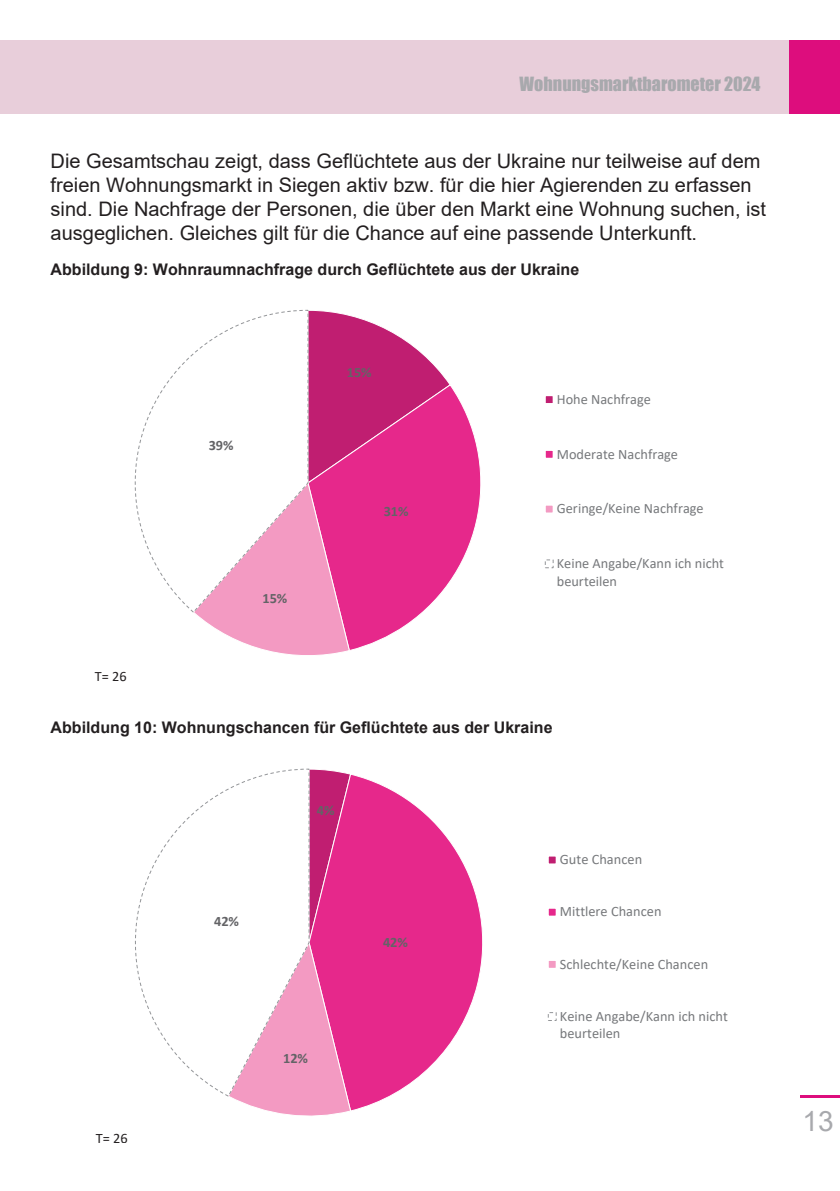
<style>
.page{position:relative;width:840px;height:1191px;background:#fff}
.page>*{position:absolute;margin:0;border:0;box-sizing:border-box;transform-origin:0 0}
.t1{font:28px "Arial";color:#a8a9ad}
.t2{font:20px/24px "Arial";color:#231f20}
.t3{font:18px "Impact";color:#a8a9ad}
.t4{font:700 16px "Arial";color:#231f20}
.t5{font:14.4px/17.6px "Calibri";color:#76787b}
.t6{font:700 14.4px "Calibri";color:#636366}
.t7{font:14.4px "Calibri";color:#231f20}
.t8{font:14.2px/17.4px "Calibri";color:#76787b}
.t9{font:700 14.2px "Calibri";letter-spacing:-.005em;color:#636366}
.t10{font:14.2px "Calibri";color:#231f20}
</style>
<div class="page">
<div style="left:0;top:40px;width:788px;height:73px;background:#e8ceda"></div>
<div style="left:788px;top:40px;width:51px;height:73px;background:#dd0d7d"></div>
<hr style="left:799px;top:1094px;width:40px;height:3px;background:#dd0d7d">
<svg style="left:451px;top:387px;width:30px;height:192px;fill:#e6288b"></svg>
<svg style="left:195px;top:310px;width:256px;height:345px;background:#e1549c"></svg>
<svg style="left:134px;top:309px;width:175px;height:304px"></svg>
<div style="left:545px;top:396px;width:8px;height:7px;background:#c01e71"></div>
<div style="left:544px;top:395px;width:9px;height:9px;border:1px solid #fff"></div>
<div style="left:545px;top:450px;width:8px;height:8px;background:#e6288b"></div>
<div style="left:544px;top:450px;width:9px;height:9px;border:1px solid #fff"></div>
<div style="left:545px;top:505px;width:8px;height:8px;background:#f39ac2"></div>
<div style="left:544px;top:505px;width:9px;height:8px;border:1px solid #fff"></div>
<div style="left:544px;top:559px;width:9px;height:9px;border:1px dashed #939598"></div>
<svg style="left:351px;top:774px;width:132px;height:337px;fill:#e6288b"></svg>
<svg style="left:231px;top:769px;width:120px;height:347px;background:#e3549c"></svg>
<svg style="left:135px;top:768px;width:175px;height:329px"></svg>
<div style="left:548px;top:856px;width:8px;height:8px;background:#c01e71"></div>
<div style="left:547px;top:855px;width:9px;height:9px;border:1px solid #fff"></div>
<div style="left:548px;top:908px;width:8px;height:8px;background:#e6288b"></div>
<div style="left:547px;top:907px;width:9px;height:9px;border:1px solid #fff"></div>
<div style="left:548px;top:960px;width:8px;height:8px;background:#f39ac2"></div>
<div style="left:547px;top:960px;width:9px;height:8px;border:1px solid #fff"></div>
<div style="left:547px;top:1012px;width:9px;height:9px;border:1px dashed #939598"></div>
<p class="t3" style="left:519px;top:70px;width:242px">Wohnungsmarktbarometer 2024</p>
<p class="t2" style="left:51px;top:149px;width:716px">Die Gesamtschau zeigt, dass Geflüchtete aus der Ukraine nur teilweise auf dem freien Wohnungsmarkt in Siegen aktiv bzw. für die hier Agierenden zu erfassen sind. Die Nachfrage der Personen, die über den Markt eine Wohnung suchen, ist ausgeglichen. Gleiches gilt für die Chance auf eine passende Unterkunft.</p>
<p class="t4" style="left:51px;top:258px;width:530px">Abbildung 9: Wohnraumnachfrage durch Geflüchtete aus der Ukraine</p>
<p class="t10" style="left:95px;top:666px;width:33px">T= 26</p>
<p class="t9" style="left:208px;top:435px;width:26px">39%</p>
<p class="t9" style="left:262px;top:588px;width:26px">15%</p>
<p class="t9" style="left:346px;top:362px;width:26px">15%</p>
<p class="t9" style="left:383px;top:502px;width:26px">31%</p>
<p class="t8" style="left:556px;top:390px;width:95px">Hohe Nachfrage</p>
<p class="t8" style="left:556px;top:445px;width:123px">Moderate Nachfrage</p>
<p class="t8" style="left:556px;top:499px;width:148px">Geringe/Keine Nachfrage</p>
<p class="t8" style="left:556px;top:554px;width:169px">Keine Angabe/Kann ich nicht beurteilen</p>
<p class="t4" style="left:51px;top:716px;width:503px">Abbildung 10: Wohnungschancen für Geflüchtete aus der Ukraine</p>
<p class="t7" style="left:96px;top:1128px;width:33px">T= 26</p>
<p class="t6" style="left:214px;top:911px;width:26px">42%</p>
<p class="t6" style="left:317px;top:799px;width:19px">4%</p>
<p class="t6" style="left:283px;top:1048px;width:26px">12%</p>
<p class="t6" style="left:383px;top:932px;width:26px">42%</p>
<p class="t5" style="left:559px;top:850px;width:84px">Gute Chancen</p>
<p class="t5" style="left:559px;top:902px;width:103px">Mittlere Chancen</p>
<p class="t5" style="left:559px;top:954px;width:150px">Schlechte/Keine Chancen</p>
<p class="t5" style="left:559px;top:1006px;width:169px">Keine Angabe/Kann ich nicht beurteilen</p>
<h1 class="t1" style="left:802px;top:1102px;width:33px">13</h1>
</div>
